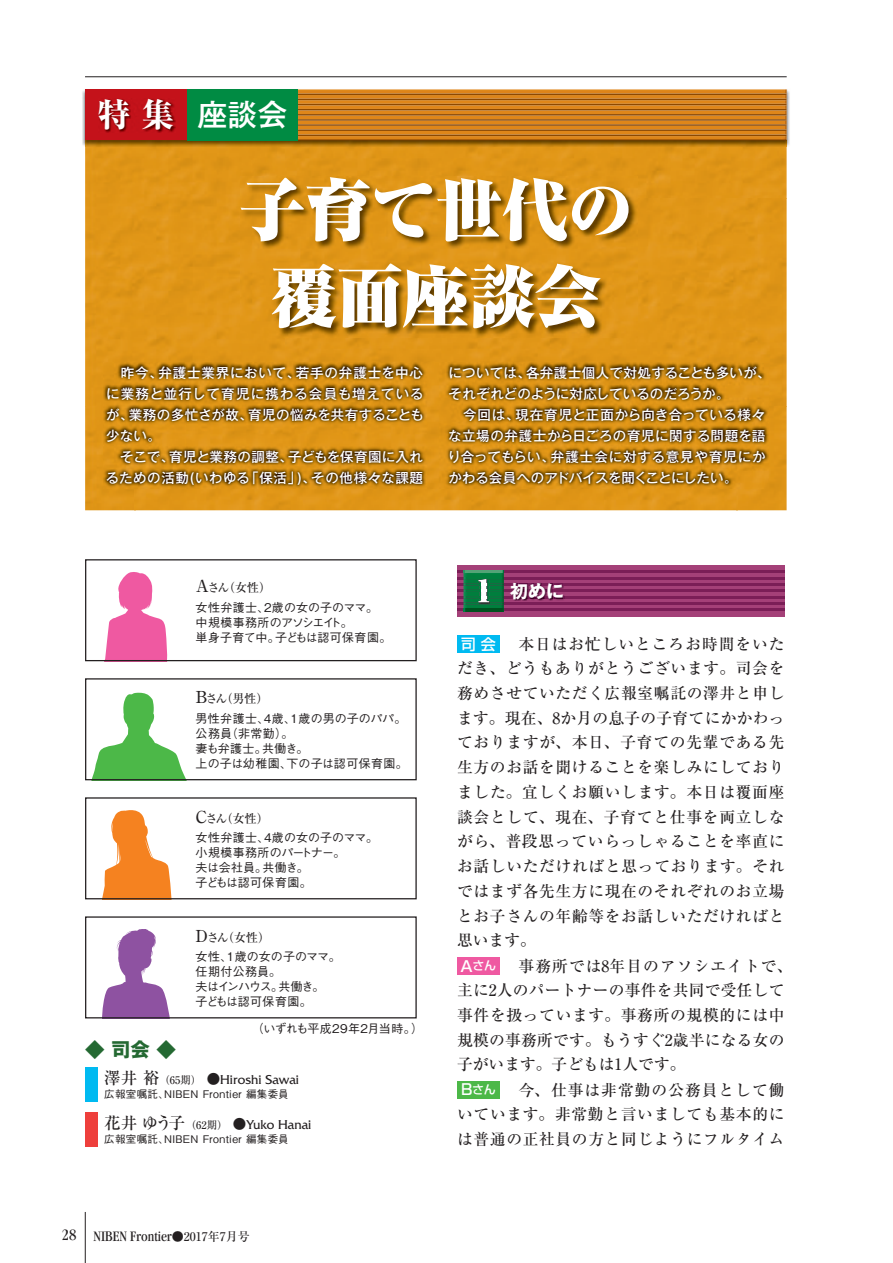
<style>
.page{position:relative;width:893px;height:1263px;background:#fff}
.page>*{position:absolute;margin:0;border:0;box-sizing:border-box;transform-origin:0 0}
.t1{font:66px/86.6px "Ryumin Pro Ultra 90 pv RKSJ H";color:#fff;text-align:center}
.t2{font:33px "Ryumin Pro Heavy 90 pv RKSJ H";color:#fff}
.t3{font:30px "Gothic MB101 Pro Medium 90 pv RKSJ H";color:#fff}
.t4{font:19.5px "Gothic MB101 Pro Bold 90 pv RKSJ H";color:#246932}
.t5{font:18px "Gothic MB101 Pro Bold 90 pv RKSJ H";color:#fff}
.t6{font:15.75px/24.8px "Ryumin Pro Medium 90 pv RKSJ H";letter-spacing:.045em;color:#231f20}
.t7{font:condensed 15px "Garamond";color:#231f20}
.t8{font:13.5px/21px "Gothic MB101 Pro Medium 90 pv RKSJ H";letter-spacing:.035em;color:#fff}
.t9{font:13.5px "Friz Quadrata";color:#231f20}
.t10{font:12px/15px "Gothic BBB Pro Medium 90 pv RKSJ H";letter-spacing:.005em;color:#231f20}
.t11{font:12px/15px "Gothic BBB Pro Medium 90 pv RKSJ H";letter-spacing:-.03em;color:#231f20}
.t12{font:10.5px "Gothic BBB Pro Medium 90 pv RKSJ H";letter-spacing:.035em;color:#231f20}
.s1{font-family:"Ryumin Pro Medium 90 pv RKSJ H";font-size:16.5px}
.s2{font-family:"Ryumin Pro Medium 90 pv RKSJ H"}
.s3{font-family:"Ryumin Pro Medium 90 pv RKSJ H";font-size:10.5px}
.s4{font-family:"Futo Go B101 Pro Bold 90 pv RKSJ H"}
.s5{font-size:16.5px}
.s6{font-family:"Ryumin Pro Medium 90 pv RKSJ H";font-stretch:normal;font-size:12px}
.s7{font-family:"Shin Go Pro Medium 90 pv RKSJ H";font-size:15px;color:#fff}
.s8{font-family:"Shin Go Pro Medium 90 pv RKSJ H";font-size:12px;color:#fff}
</style>
<div class="page">
<img style="left:85px;top:147px;width:200px;height:259px">
<div style="left:285px;top:147px;width:502px;height:51px;background:#e09617"></div>
<div style="left:637px;top:198px;width:150px;height:208px;background:#e19617"></div>
<div style="left:285px;top:337px;width:352px;height:25px;background:#e19617"></div>
<img style="left:85px;top:406px;width:50px;height:104px">
<img style="left:737px;top:406px;width:50px;height:104px">
<img style="left:135px;top:488px;width:602px;height:22px">
<img style="left:85px;top:89px;width:702px;height:58px">
<hr style="left:85px;top:94px;width:702px;height:1px;background:#8e4900">
<hr style="left:85px;top:99px;width:702px;height:1px;background:#8e4900">
<hr style="left:85px;top:104px;width:702px;height:1px;background:#8e4900">
<hr style="left:85px;top:109px;width:702px;height:1px;background:#8e4900">
<hr style="left:85px;top:114px;width:702px;height:2px;background:#8e4900">
<hr style="left:85px;top:119px;width:702px;height:2px;background:#8e4900">
<hr style="left:85px;top:124px;width:702px;height:2px;background:#8e4900">
<hr style="left:85px;top:129px;width:702px;height:2px;background:#8e4900">
<hr style="left:85px;top:135px;width:702px;height:1px;background:#8e4900">
<svg style="left:457px;top:565px;width:327px;height:51px;background:#9c3b72"></svg>
<hr style="left:457px;top:571px;width:327px;height:2px;background:#7b1e57">
<hr style="left:457px;top:577px;width:327px;height:2px;background:#7b1e57">
<hr style="left:457px;top:583px;width:327px;height:2px;background:#7b1e57">
<hr style="left:457px;top:590px;width:327px;height:2px;background:#7b1e57">
<hr style="left:457px;top:596px;width:327px;height:2px;background:#7b1e57">
<hr style="left:457px;top:602px;width:327px;height:3px;background:#7b1e57">
<hr style="left:457px;top:609px;width:327px;height:2px;background:#7b1e57">
<img style="left:463px;top:571px;width:41px;height:40px">
<img style="left:463px;top:577px;width:41px;height:2px">
<img style="left:463px;top:583px;width:41px;height:2px">
<img style="left:463px;top:590px;width:41px;height:2px">
<img style="left:463px;top:596px;width:41px;height:2px">
<img style="left:463px;top:602px;width:41px;height:3px">
<img style="left:478px;top:579px;width:1px;height:23px">
<svg style="left:479px;top:579px;width:11px;height:24px"></svg>
<img style="left:510px;top:585px;width:55px;height:16px">
<img style="left:513px;top:583px;width:50px;height:2px">
<img style="left:510px;top:590px;width:55px;height:2px">
<img style="left:510px;top:596px;width:55px;height:2px">
<div style="left:457px;top:636px;width:43px;height:17px;background:#00baf1"></div>
<div style="left:457px;top:957px;width:43px;height:17px;background:#ef59a1"></div>
<div style="left:457px;top:1081px;width:43px;height:17px;background:#4cb848"></div>
<div style="left:85px;top:89px;width:102px;height:50px;background:#c4121a"></div>
<img style="left:99px;top:99px;width:77px;height:33px">
<img style="left:241px;top:177px;width:396px;height:160px">
<img style="left:103px;top:362px;width:666px;height:126px">
<div style="left:187px;top:89px;width:111px;height:51px;background:#008b43"></div>
<div style="left:85px;top:1112px;width:13px;height:34px;background:#ee3f3c"></div>
<div style="left:85px;top:1067px;width:13px;height:34px;background:#00baf1"></div>
<svg style="left:105px;top:572px;width:63px;height:87px"></svg>
<div style="left:85px;top:559px;width:332px;height:102px;border:1px solid #231f20"></div>
<svg style="left:102px;top:810px;width:70px;height:87px"></svg>
<div style="left:85px;top:797px;width:332px;height:102px;border:1px solid #231f20"></div>
<svg style="left:102px;top:929px;width:68px;height:87px"></svg>
<div style="left:85px;top:916px;width:332px;height:102px;border:1px solid #231f20"></div>
<svg style="left:92px;top:693px;width:94px;height:85px"></svg>
<div style="left:85px;top:678px;width:332px;height:102px;border:1px solid #231f20"></div>
<hr style="left:85px;top:77px;width:702px;height:1px;background:#231f20">
<hr style="left:85px;top:1212px;width:1px;height:51px;background:#231f20">
<p class="t2" style="left:98px;top:102px;width:78px">特 集</p>
<p class="t3" style="left:197px;top:104px;width:91px">座談会</p>
<p class="t1" style="left:239px;top:176px;width:396px">子育て世代の覆面座談会</p>
<p class="t8" style="left:106px;top:364px;width:319px">　昨今、弁護士業界において、若手の弁護士を中心に業務と並行して育児に携わる会員も増えているが、業務の多忙さが故、育児の悩みを共有することも少ない。<br>　そこで、育児と業務の調整、子どもを保育園に入れるための活動(いわゆる「保活」)、その他様々な課題</p>
<p class="t8" style="left:447px;top:364px;width:325px">については、各弁護士個人で対処することも多いが、それぞれどのように対応しているのだろうか。<br>　今回は、現在育児と正面から向き合っている様々な立場の弁護士から日ごろの育児に関する問題を語り合ってもらい、弁護士会に対する意見や育児にかかわる会員へのアドバイスを聞くことにしたい。</p>
<p class="t10" style="left:194px;top:579px;width:185px;line-height:19.8px"><span class="s1">Ａ</span><span class="s2">さん（女性）<br></span>女性弁護士、2歳の女の子のママ。</p>
<p class="t10" style="left:196px;top:616px;width:197px">中規模事務所のアソシエイト。<br>単身子育て中。子どもは認可保育園。</p>
<p class="t10" style="left:193px;top:691px;width:215px;line-height:19.8px"><span class="s1">Ｂ</span><span class="s2">さん（男性）<br></span>男性弁護士、4歳、1歳の男の子のパパ。</p>
<p class="t10" style="left:196px;top:728px;width:214px">公務員（非常勤）。<br>妻も弁護士。共働き。<br>上の子は幼稚園、下の子は認可保育園。</p>
<p class="t10" style="left:193px;top:810px;width:187px;line-height:19.8px"><span class="s1">Ｃ</span><span class="s2">さん（女性）<br></span>女性弁護士、4歳の女の子のママ。</p>
<p class="t10" style="left:196px;top:847px;width:151px">小規模事務所のパートナー。夫は会社員。共働き。<br>子どもは認可保育園。</p>
<p class="t10" style="left:194px;top:929px;width:149px;line-height:19.8px"><span class="s1">Ｄ</span><span class="s2">さん（女性）<br></span>女性、1歳の女の子のママ。</p>
<p class="t11" style="left:196px;top:966px;width:131px">任期付公務員。<br>夫はインハウス。共働き。子どもは認可保育園。</p>
<p class="t4" style="left:85px;top:1042px;width:92px">◆ 司会 ◆</p>
<p class="t10" style="left:252px;top:1023px;width:173px">（いずれも平成29年2月当時。）</p>
<p class="t9" style="left:104px;top:1075px;width:197px"><span class="s1">澤井 裕</span> <span class="s3">（65期）　</span><span class="s4">●</span>Hiroshi Sawai</p>
<p class="t12" style="left:104px;top:1090px;width:186px">広報室嘱託、NIBEN Frontier 編集委員</p>
<p class="t9" style="left:104px;top:1119px;width:209px"><span class="s1">花井 ゆう子</span> <span class="s3">（62期）　</span><span class="s4">●</span>Yuko Hanai</p>
<p class="t12" style="left:104px;top:1135px;width:186px">広報室嘱託、NIBEN Frontier 編集委員</p>
<p class="t7" style="left:62px;top:1230px;width:189px"><span class="s5">28</span> NIBEN Frontier<span class="s6">●2017年7月号</span></p>
<p class="t5" style="left:510px;top:584px;width:55px">初めに</p>
<p class="t6" style="left:457px;top:634px;width:337px"><span class="s7">司 会</span>　本日はお忙しいところお時間をいただき、どうもありがとうございます。司会を務めさせていただく広報室嘱託の澤井と申します。現在、8か月の息子の子育てにかかわっておりますが、本日、子育ての先輩である先生方のお話を聞けることを楽しみにしておりました。宜しくお願いします。本日は覆面座談会として、現在、子育てと仕事を両立しながら、普段思っていらっしゃることを率直にお話しいただければと思っております。それではまず各先生方に現在のそれぞれのお立場とお子さんの年齢等をお話しいただければと思います。<br><span class="s7">A</span><span class="s8">さん</span>　事務所では8年目のアソシエイトで、主に2人のパートナーの事件を共同で受任して事件を扱っています。事務所の規模的には中規模の事務所です。もうすぐ2歳半になる女の子がいます。子どもは1人です。<br><span class="s7">B</span><span class="s8">さん</span>　今、仕事は非常勤の公務員として働いています。非常勤と言いましても基本的には普通の正社員の方と同じようにフルタイム</p>
</div>
